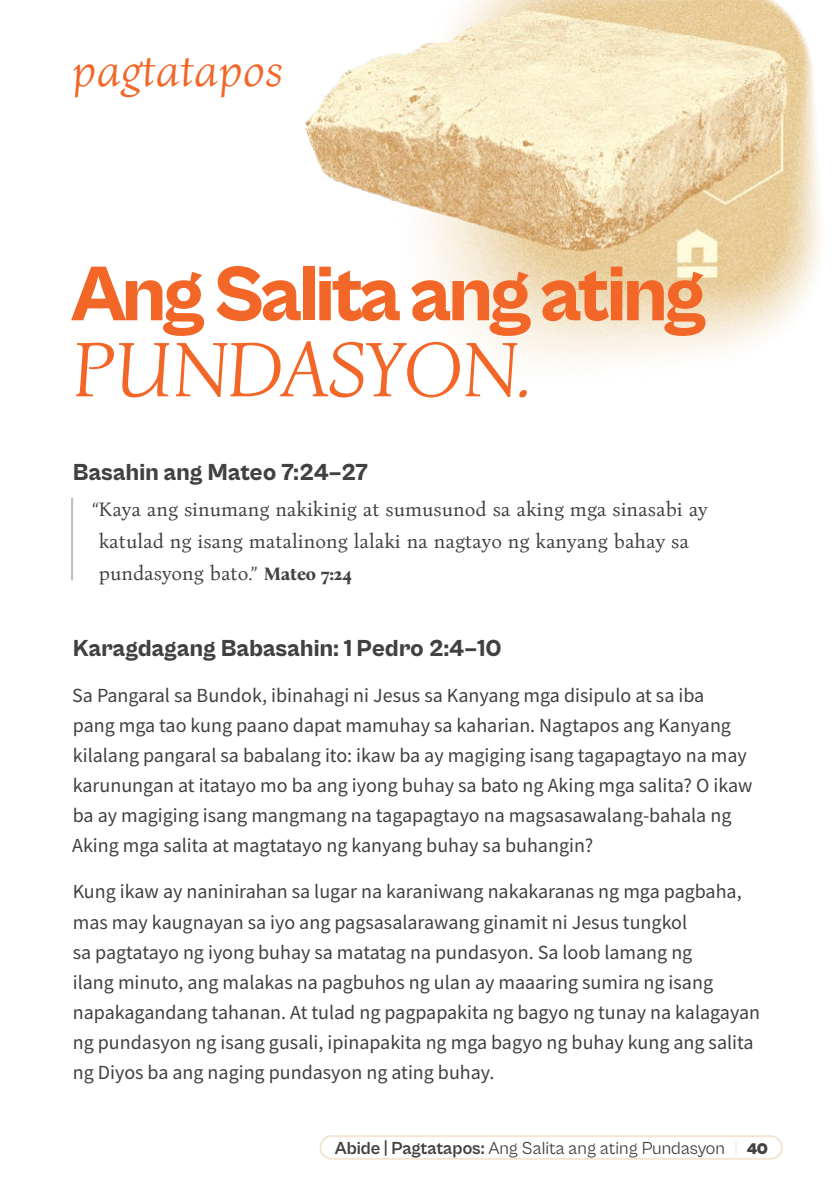
<style>
.page{position:relative;width:840px;height:1191px;background:#fff}
.page>*{position:absolute;margin:0;border:0;box-sizing:border-box;transform-origin:0 0}
.t1{font:800 80px "Cabinet Grotesk";letter-spacing:-.045em;color:#f26628}
.t2{font:italic 80px "Bona Nova";letter-spacing:-.015em;color:#f26628}
.t3{font:italic 48px "Bona Nova";color:#f26628}
.t4{font:800 24px "Cabinet Grotesk";letter-spacing:.01em;color:#414042}
.t5{font:20px/30px "Source Sans Pro";color:#414042}
.t6{font:20px/32px "Bona Nova";color:#414042}
.t7{font:18px "Cabinet Grotesk";color:#414042}
.s1{font-weight:700;font-size:18px}
.s2{font-weight:700}
.s3{color:#f3e7d4}
.s4{font-weight:900;font-size:16px}
</style>
<div class="page">
<img style="left:305px;top:0;width:517px;height:364px">
<hr style="left:71px;top:498px;width:2px;height:82px;background:#bcbec0">
<div style="left:319px;top:1135px;width:463px;height:24px;border:2px solid #f3e7d4;border-radius:11px"></div>
<h2 class="t3" style="left:72px;top:36px;width:212px">pagtatapos</h2>
<h1 class="t1" style="left:71px;top:251px;width:636px">Ang Salita ang ating</h1>
<h1 class="t2" style="left:73px;top:312px;width:459px">PUNDASYON.</h1>
<p class="t4" style="left:73px;top:459px;width:296px">Basahin ang Mateo 7:24–27</p>
<p class="t6" style="left:99px;top:494px;width:610px;text-indent:-7px">“Kaya ang sinumang nakikinig at sumusunod sa aking mga sinasabi ay katulad ng isang matalinong lalaki na nagtayo ng kanyang bahay sa pundasyong bato.” <span class="s1">Mateo 7:24</span></p>
<p class="t4" style="left:73px;top:635px;width:430px">Karagdagang Babasahin: 1 Pedro 2:4–10</p>
<p class="t5" style="left:72px;top:680px;width:681px">Sa Pangaral sa Bundok, ibinahagi ni Jesus sa Kanyang mga disipulo at sa iba<br>pang mga tao kung paano dapat mamuhay sa kaharian. Nagtapos ang Kanyang kilalang pangaral sa babalang ito: ikaw ba ay magiging isang tagapagtayo na may karunungan at itatayo mo ba ang iyong buhay sa bato ng Aking mga salita? O ikaw ba ay magiging isang mangmang na tagapagtayo na magsasawalang-bahala ng Aking mga salita at magtatayo ng kanyang buhay sa buhangin?</p>
<p class="t5" style="left:73px;top:876px;width:688px">Kung ikaw ay naninirahan sa lugar na karaniwang nakakaranas ng mga pagbaha, mas may kaugnayan sa iyo ang pagsasalarawang ginamit ni Jesus tungkol<br>sa pagtatayo ng iyong buhay sa matatag na pundasyon. Sa loob lamang ng<br>ilang minuto, ang malakas na pagbuhos ng ulan ay maaaring sumira ng isang napakagandang tahanan. At tulad ng pagpapakita ng bagyo ng tunay na kalagayan ng pundasyon ng isang gusali, ipinapakita ng mga bagyo ng buhay kung ang salita ng Diyos ba ang naging pundasyon ng ating buhay.</p>
<p class="t7" style="left:334px;top:1138px;width:434px"><span class="s2">Abide | Pagtatapos:</span> Ang Salita ang ating Pundasyon <span class="s3">|</span> <span class="s4">40</span></p>
</div>
